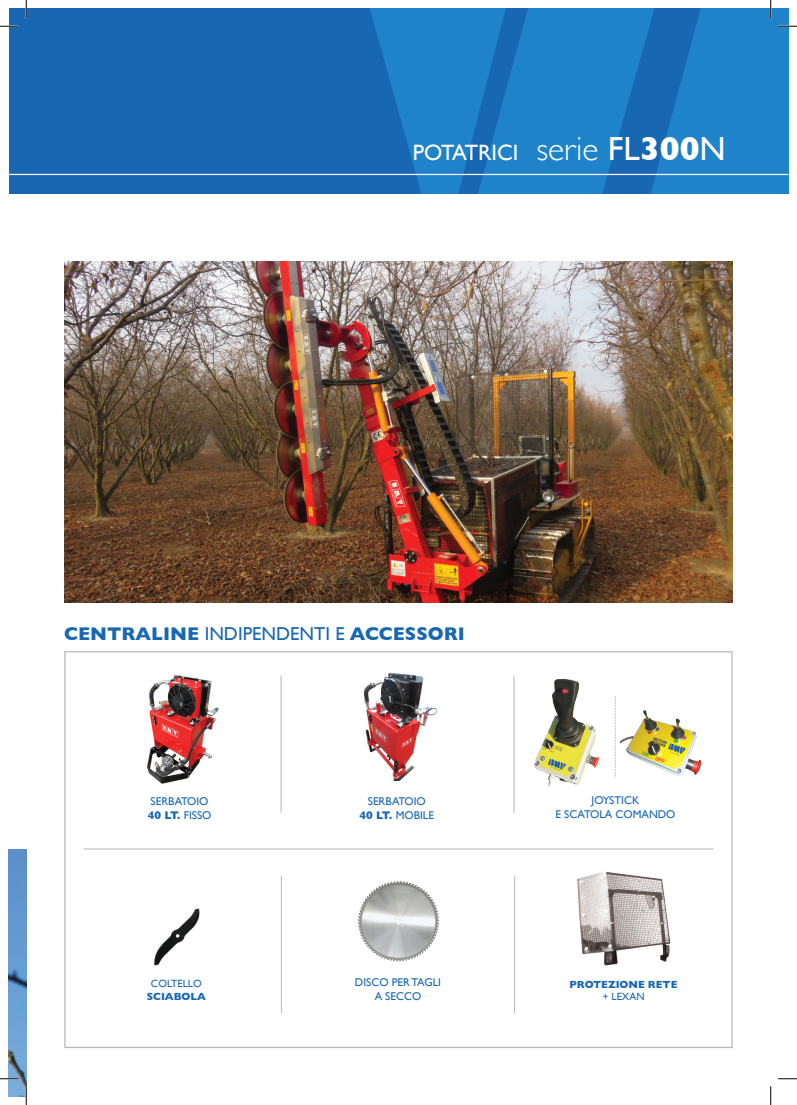
<style>
.page{position:relative;width:797px;height:1105px;background:#fff}
.page>*{position:absolute;margin:0;border:0;box-sizing:border-box;transform-origin:0 0}
.t1{font:22.25px "Gill Sans";color:#fff}
.t2{font:700 18.75px "Gill Sans";color:#1867b3}
.t3{font:11.25px/13.5px "Gill Sans";color:#1867b3;text-align:center}
.t4{font:700 10.5px "Gill Sans";color:#1867b3}
.t5{font:10.5px "Gill Sans";color:#1867b3}
.s1{font-weight:300;font-size:33.5px}
.s2{font-size:33.5px}
.s3{font-weight:700;font-size:33.5px}
.s4{font-weight:400}
.s5{font-weight:700}
</style>
<div class="page">
<div style="left:9px;top:9px;width:779px;height:185px;background:#1867b3"></div>
<svg style="left:362px;top:9px;width:83px;height:185px"></svg>
<svg style="left:445px;top:9px;width:173px;height:185px;background:#1d7fc5"></svg>
<hr style="left:9px;top:174px;width:779px;height:1px;background:#fff">
<img style="left:64px;top:262px;width:668px;height:340px">
<img style="left:9px;top:849px;width:17px;height:247px">
<img style="left:147px;top:675px;width:72px;height:109px">
<img style="left:363px;top:672px;width:74px;height:108px">
<hr style="left:281px;top:675px;width:1px;height:138px;background:#b6b7bb">
<hr style="left:513px;top:675px;width:1px;height:138px;background:#b6b7bb">
<img style="left:577px;top:871px;width:94px;height:95px">
<hr style="left:514px;top:876px;width:1px;height:137px;background:#b6b7bb">
<img style="left:534px;top:679px;width:65px;height:108px">
<img style="left:620px;top:710px;width:82px;height:66px">
<svg style="left:615px;top:696px;width:1px;height:81px"></svg>
<hr style="left:83px;top:849px;width:630px;height:1px;background:#b6b7bb">
<hr style="left:281px;top:876px;width:1px;height:137px;background:#b6b7bb">
<img style="left:154px;top:908px;width:46px;height:58px">
<img style="left:358px;top:881px;width:81px;height:81px">
<svg style="left:0;top:25px;width:19px;height:2px"></svg>
<svg style="left:0;top:1078px;width:19px;height:1px"></svg>
<svg style="left:778px;top:1078px;width:19px;height:1px"></svg>
<svg style="left:25px;top:0;width:2px;height:19px"></svg>
<svg style="left:25px;top:1086px;width:2px;height:19px"></svg>
<svg style="left:618px;top:0;width:179px;height:194px"></svg>
<svg style="left:770px;top:1086px;width:1px;height:19px"></svg>
<h1 class="t1" style="left:413px;top:139px;width:314px">POTATRICI <span class="s1">serie</span> <span class="s2">FL</span><span class="s3">300</span><span class="s2">N</span></h1>
<h2 class="t2" style="left:64px;top:619px;width:402px">CENTRALINE <span class="s4">INDIPENDENTI E</span> ACCESSORI</h2>
<p class="t3" style="left:148px;top:795px;width:65px;text-align:left">SERBATOIO<br><span class="s5">40 LT.</span> FISSO</p>
<p class="t3" style="left:359px;top:795px;width:76px">SERBATOIO<br><span class="s5">40 LT.</span> MOBILE</p>
<p class="t3" style="left:555px;top:794px;width:121px">JOYSTICK<br>E SCATOLA COMANDO</p>
<p class="t5" style="left:151px;top:978px;width:52px">COLTELLO</p>
<p class="t4" style="left:147px;top:988px;width:61px">SCIABOLA</p>
<p class="t3" style="left:355px;top:975px;width:88px">DISCO PER TAGLI<br>A SECCO</p>
<p class="t4" style="left:569px;top:976px;width:109px">PROTEZIONE RETE</p>
<p class="t5" style="left:602px;top:990px;width:44px">+ LEXAN</p>
</div>
